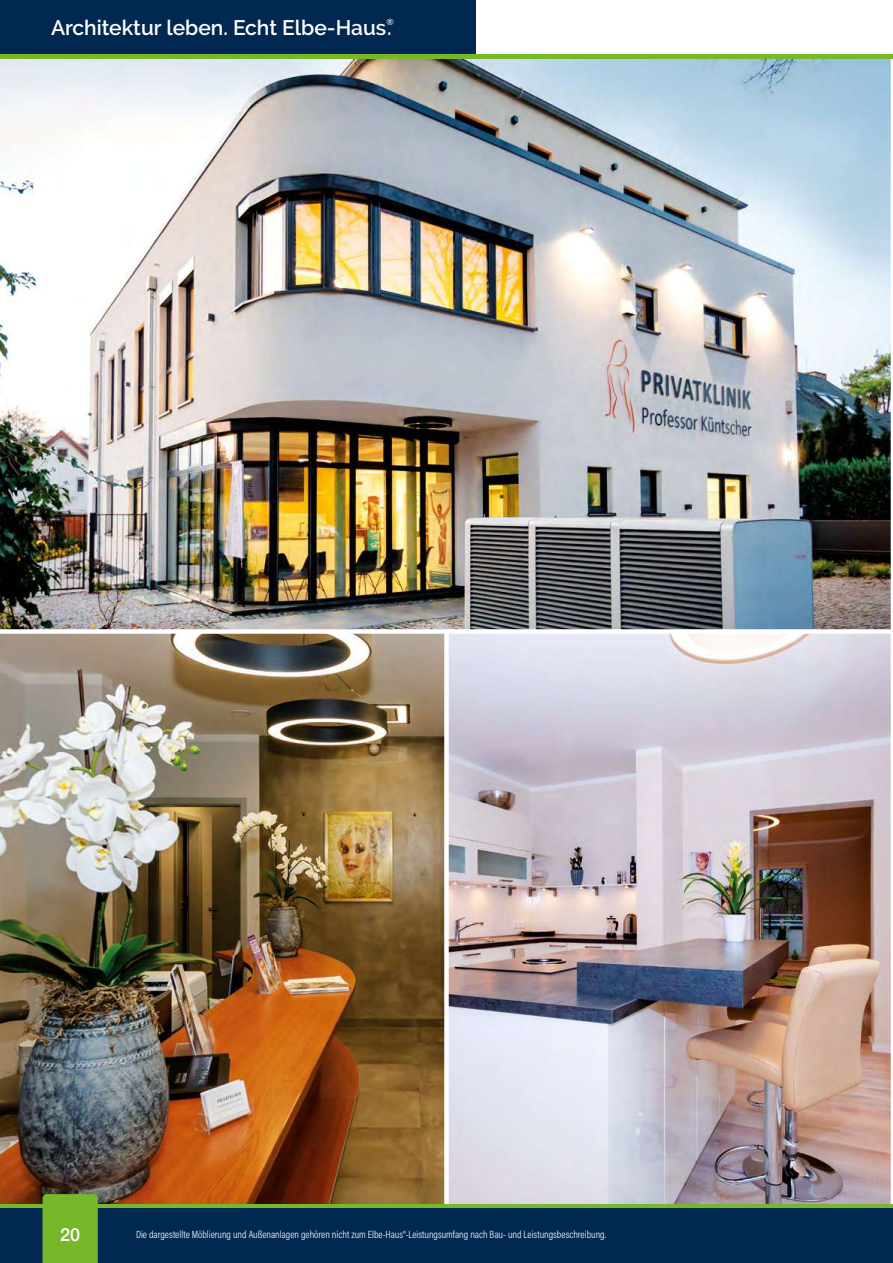
<style>
.page{position:relative;width:893px;height:1263px;background:#fff}
.page>*{position:absolute;margin:0;border:0;box-sizing:border-box;transform-origin:0 0}
.t1{font:600 21px "Raleway";color:#fff}
.t2{font:500 18px "Helvetica Neue";color:#fff}
.t3{font:300 10.5px "Acumin Pro Cond";color:#fff}
.t4{font:600 8.7px "Raleway";color:#fff}
</style>
<div class="page">
<img style="left:0;top:58px;width:891px;height:1146px">
<div style="left:0;top:629px;width:893px;height:5px;background:#fff"></div>
<div style="left:444px;top:631px;width:5px;height:580px;background:#fff"></div>
<div style="left:0;top:1204px;width:893px;height:22px;background:#76b82a"></div>
<div style="left:0;top:1208px;width:893px;height:37px;background:#002851"></div>
<div style="left:0;top:1233px;width:893px;height:30px;background:#002851"></div>
<div style="left:43px;top:1194px;width:55px;height:69px;background:#76b82a"></div>
<div style="left:0;top:0;width:475px;height:57px;background:#002851"></div>
<hr style="left:0;top:54px;width:893px;height:4px;background:#76b82a">
<p class="t4" style="left:386px;top:17px;width:9px">®</p>
<h1 class="t1" style="left:51px;top:16px;width:342px">Architektur leben. Echt Elbe-Haus.</h1>
<h2 class="t2" style="left:60px;top:1220px;width:22px">20</h2>
<p class="t3" style="left:136px;top:1227px;width:472px">Die dargestellte Möblierung und Außenanlagen gehören nicht zum Elbe-Haus®-Leistungsumfang nach Bau- und Leistungsbeschreibung.</p>
</div>
